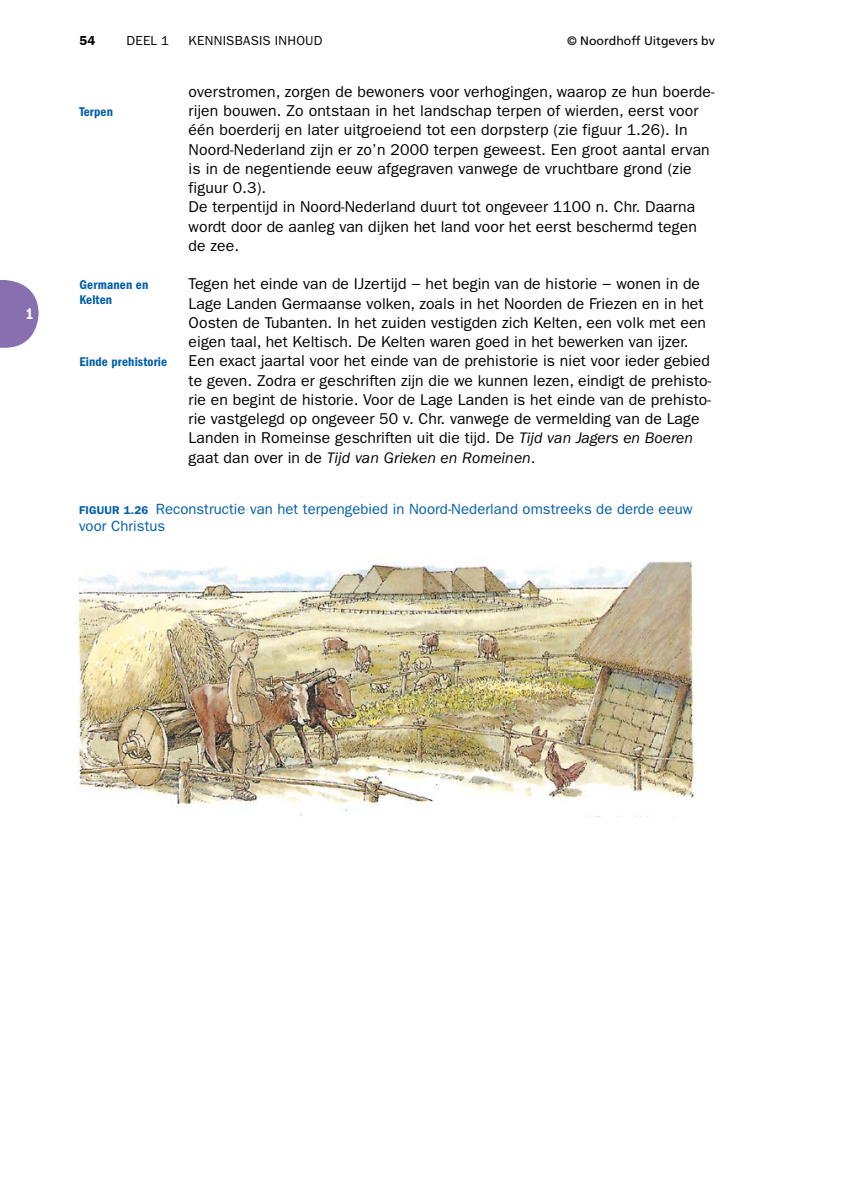
<style>
.page{position:relative;width:844px;height:1191px;background:#fff}
.page>*{position:absolute;margin:0;border:0;box-sizing:border-box;transform-origin:0 0}
.t1{font:15.75px/19.2px "ITC Franklin Gothic Std";letter-spacing:.005em;color:#000}
.t2{font:15.75px "ITC Franklin Gothic Std Dm Cd";color:#fff}
.t3{font:14.88px/17.8px "ITC Franklin Gothic Std";letter-spacing:.005em;color:#005eaa}
.t4{font:13.12px/14.3px "ITC Franklin Gothic Std Dm Cd";letter-spacing:.01em;color:#005eaa}
.t5{font:13.12px "ITC Franklin Gothic Std";letter-spacing:.02em;color:#000}
.t6{font:600 13.12px "ITC Franklin Gothic Std";color:#000}
.t7{font:12.25px "Frutiger LT Std";color:#000}
.s1{font-style:italic}
.s2{font-weight:600;font-size:11.38px}
</style>
<div class="page">
<svg style="left:0;top:280px;width:39px;height:68px"></svg>
<img style="left:77px;top:561px;width:619px;height:255px">
<p class="t2" style="left:26px;top:304px;width:10px">1</p>
<p class="t6" style="left:79px;top:32px;width:18px">54</p>
<p class="t5" style="left:127px;top:33px;width:44px">DEEL 1</p>
<p class="t5" style="left:189px;top:33px;width:135px">KENNISBASIS INHOUD</p>
<p class="t7" style="left:567px;top:33px;width:149px">© Noordhoff Uitgevers bv</p>
<p class="t4" style="left:79px;top:105px;width:35px">Terpen</p>
<p class="t4" style="left:79px;top:278px;width:70px">Germanen en<br>Kelten</p>
<p class="t4" style="left:79px;top:355px;width:89px">Einde prehistorie</p>
<p class="t1" style="left:189px;top:82px;width:527px">overstromen, zorgen de bewoners voor verhogingen, waarop ze hun boerde&shy;rijen bouwen. Zo ontstaan in het landschap terpen of wierden, eerst voor één boerderij en later uitgroeiend tot een dorpsterp (zie figuur 1.26). In Noord-Nederland zijn er zo’n 2000 terpen geweest. Een groot aantal ervan is in de negentiende eeuw afgegraven vanwege de vruchtbare grond (zie figuur 0.3).<br>De terpentijd in Noord-Nederland duurt tot ongeveer 1100 n. Chr. Daarna wordt door de aanleg van dijken het land voor het eerst beschermd tegen de zee.</p>
<p class="t1" style="left:189px;top:274px;width:524px">Tegen het einde van de IJzertijd − het begin van de historie − wonen in de Lage Landen Germaanse volken, zoals in het Noorden de Friezen en in het Oosten de Tubanten. In het zuiden vestigden zich Kelten, een volk met een eigen taal, het Keltisch. De Kelten waren goed in het bewerken van ijzer.<br>Een exact jaartal voor het einde van de prehistorie is niet voor ieder gebied te geven. Zodra er geschriften zijn die we kunnen lezen, eindigt de prehisto&shy;rie en begint de historie. Voor de Lage Landen is het einde van de prehisto&shy;rie vastgelegd op ongeveer 50 v. Chr. vanwege de vermelding van de Lage Landen in Romeinse geschriften uit die tijd. De <span class="s1">Tijd van Jagers en Boeren </span>gaat dan over in de <span class="s1">Tijd van Grieken en Romeinen</span>.</p>
<p class="t3" style="left:79px;top:499px;width:615px"><span class="s2">FIGUUR 1.26</span> Reconstructie van het terpengebied in Noord-Nederland omstreeks de derde eeuw voor Christus</p>
</div>
